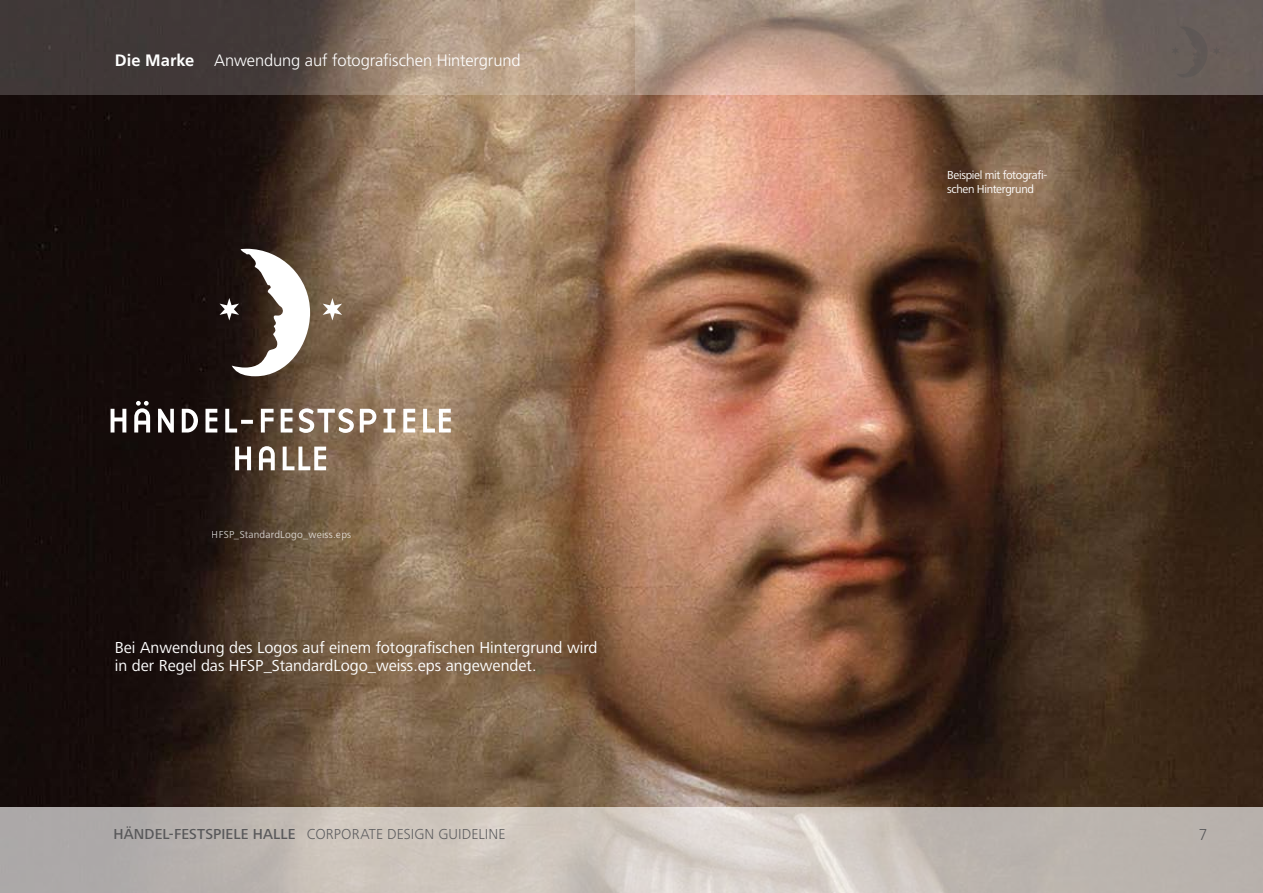
<style>
.page{position:relative;width:1263px;height:893px;background:#fff}
.page>*{position:absolute;margin:0;border:0;box-sizing:border-box;transform-origin:0 0}
.t1{font:16.5px/18.1px "Frutiger Next LT";color:#fff}
.t2{font:300 16.5px "Frutiger";letter-spacing:-.01em;color:#fff}
.t3{font:300 16.5px "Frutiger Next LT";color:#58585a}
.t4{font:300 15px "Frutiger Next LT";letter-spacing:.005em;color:#5d5d5f}
.t5{font:12px/13.2px "Frutiger Next LT";letter-spacing:-.03em;color:#fff}
.t6{font:10.5px "Frutiger Next LT";letter-spacing:.02em;color:#fff}
.s1{font-weight:700}
.s2{font-weight:500;color:#58585a}
</style>
<div class="page">
<img style="left:0;top:95px;width:1263px;height:712px">
<svg style="left:0;top:807px;width:1263px;height:86px;background:#c4bdb8"></svg>
<svg style="left:0;top:0;width:635px;height:95px;background:#76675c"></svg>
<svg style="left:635px;top:0;width:628px;height:95px;background:#9b8679"></svg>
<svg style="left:220px;top:249px;width:90px;height:127px"></svg>
<svg style="left:323px;top:298px;width:19px;height:22px"></svg>
<svg style="left:235px;top:446px;width:91px;height:24px"></svg>
<svg style="left:111px;top:401px;width:340px;height:32px"></svg>
<p class="t2" style="left:115px;top:51px;width:407px"><span class="s1">Die Marke</span> Anwendung auf fotografischen Hintergrund</p>
<p class="t6" style="left:212px;top:529px;width:141px">HFSP_StandardLogo_weiss.eps</p>
<p class="t1" style="left:115px;top:639px;width:484px">Bei Anwendung des Logos auf einem fotografischen Hintergrund wird in der Regel das HFSP_StandardLogo_weiss.eps angewendet.</p>
<p class="t5" style="left:947px;top:169px;width:102px">Beispiel mit fotografi&shy;schen Hintergrund</p>
<p class="t4" style="left:113px;top:825px;width:394px"><span class="s2">HÄNDEL-FESTSPIELE HALLE</span> CORPORATE DESIGN GUIDELINE</p>
<p class="t3" style="left:1199px;top:825px;width:10px">7</p>
</div>
